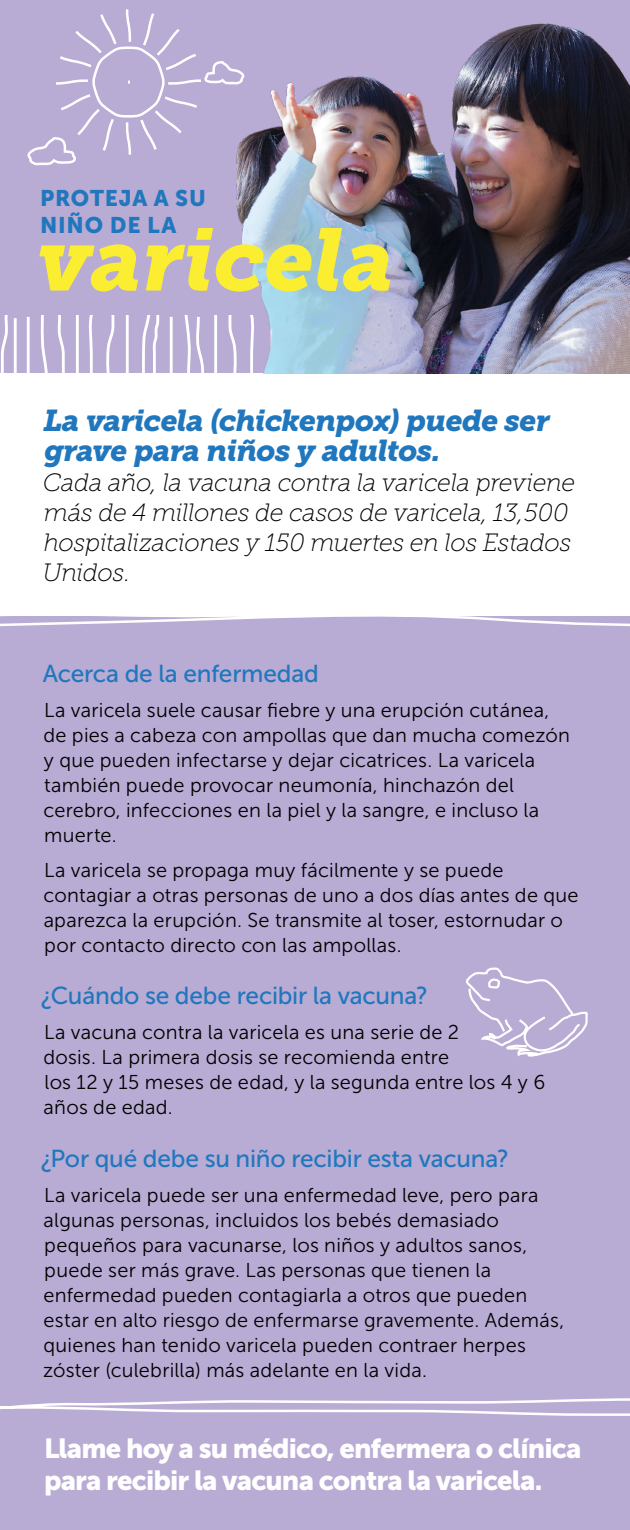
<style>
.page{position:relative;width:630px;height:1530px;background:#b8abd4}
.page>*{position:absolute;margin:0;border:0;box-sizing:border-box;transform-origin:0 0}
.t1{font:italic 87.5px "Museo Slab 900";color:#fbee31}
.t2{font:italic 30px/30px "Museo Slab 900";letter-spacing:-.025em;color:#2077bd}
.t3{font:27.5px/32.5px "Museo Sans 900";letter-spacing:-.03em;color:#fff}
.t4{font:italic 25px/30px "Museo Slab 100";letter-spacing:-.015em;color:#000}
.t5{font:24.5px "Museo Sans 500";letter-spacing:-.01em;color:#2077bd}
.t6{font:22.5px/27.5px "Museo Sans 900";letter-spacing:.035em;color:#2077bd}
.t7{font:20px/25px "Museo Sans 300";letter-spacing:.015em;color:#000}
</style>
<div class="page">
<div style="left:0;top:373px;width:630px;height:243px;background:#fff"></div>
<svg style="left:466px;top:967px;width:122px;height:90px"></svg>
<svg style="left:0;top:316px;width:629px;height:58px"></svg>
<img style="left:231px;top:23px;width:399px;height:350px">
<svg style="left:27px;top:9px;width:219px;height:166px"></svg>
<svg style="left:0;top:616px;width:630px;height:11px"></svg>
<svg style="left:0;top:1398px;width:630px;height:18px"></svg>
<p class="t6" style="left:40px;top:184px;width:167px">PROTEJA A SU<br>NIÑO DE LA</p>
<h1 class="t1" style="left:37px;top:210px;width:359px">varicela</h1>
<h2 class="t2" style="left:44px;top:406px;width:508px">La varicela (chickenpox) puede ser grave para niños y adultos.</h2>
<p class="t4" style="left:42px;top:467px;width:534px">Cada año, la vacuna contra la varicela previene más de 4 millones de casos de varicela, 13,500 hospitalizaciones y 150 muertes en los Estados Unidos.</p>
<p class="t5" style="left:43px;top:660px;width:278px">Acerca de la enfermedad</p>
<p class="t7" style="left:43px;top:698px;width:528px">La varicela suele causar fiebre y una erupción cutánea, de pies a cabeza con ampollas que dan mucha comezón y que pueden infectarse y dejar cicatrices. La varicela también puede provocar neumonía, hinchazón del cerebro, infecciones en la piel y la sangre, e incluso la muerte.</p>
<p class="t7" style="left:44px;top:858px;width:537px">La varicela se propaga muy fácilmente y se puede contagiar a otras personas de uno a dos días antes de que aparezca la erupción. Se transmite al toser, estornudar o por contacto directo con las ampollas.</p>
<p class="t5" style="left:41px;top:983px;width:389px">¿Cuándo se debe recibir la vacuna?</p>
<p class="t7" style="left:43px;top:1020px;width:503px">La vacuna contra la varicela es una serie de 2<br>dosis. La primera dosis se recomienda entre<br>los 12 y 15 meses de edad, y la segunda entre los 4 y 6 años de edad.</p>
<p class="t5" style="left:41px;top:1145px;width:470px">¿Por qué debe su niño recibir esta vacuna?</p>
<p class="t7" style="left:43px;top:1183px;width:523px">La varicela puede ser una enfermedad leve, pero para algunas personas, incluidos los bebés demasiado pequeños para vacunarse, los niños y adultos sanos, puede ser más grave. Las personas que tienen la enfermedad pueden contagiarla a otros que pueden estar en alto riesgo de enfermarse gravemente. Además, quienes han tenido varicela pueden contraer herpes zóster (culebrilla) más adelante en la vida.</p>
<h3 class="t3" style="left:44px;top:1432px;width:539px">Llame hoy a su médico, enfermera o clínica para recibir la vacuna contra la varicela.</h3>
</div>
